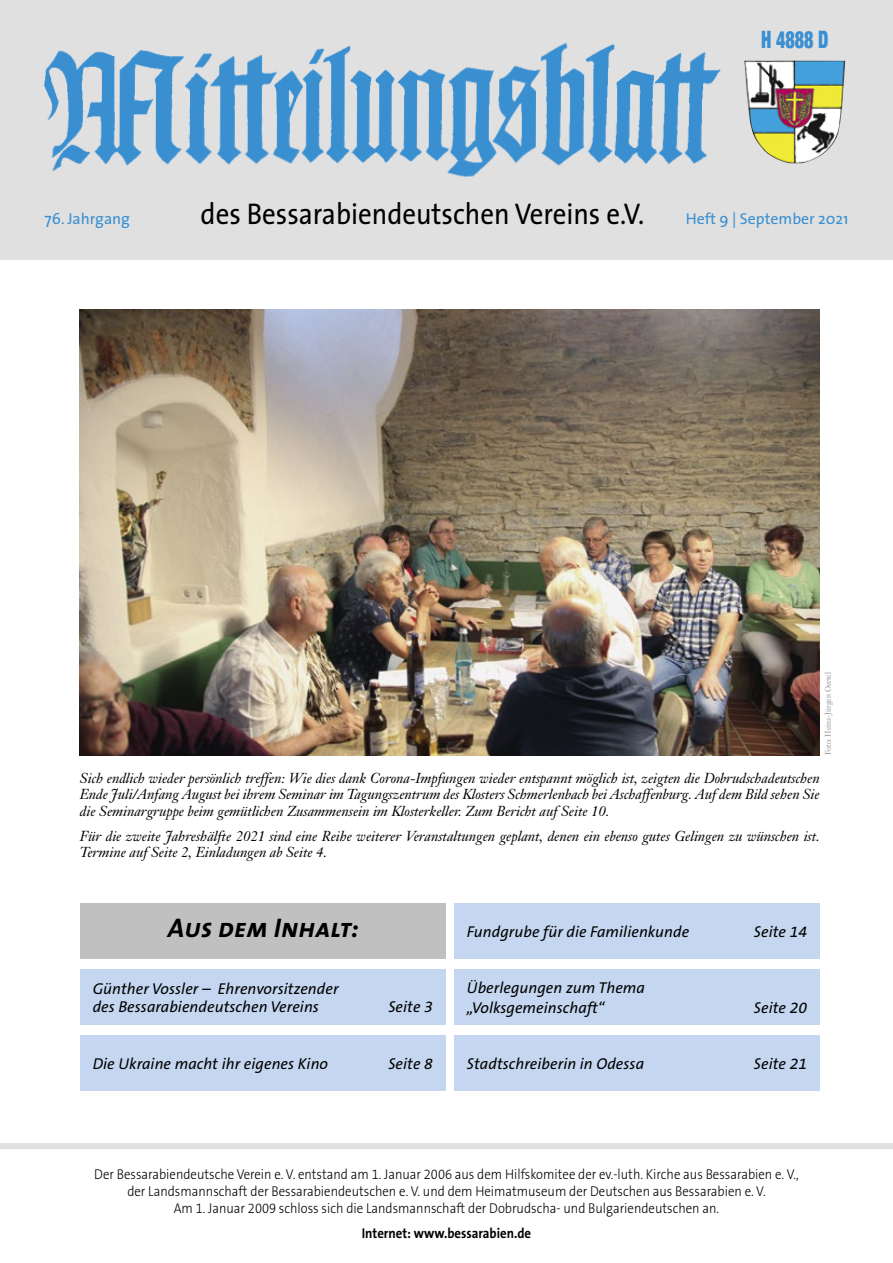
<style>
.page{position:relative;width:893px;height:1263px;background:#fff}
.page>*{position:absolute;margin:0;border:0;box-sizing:border-box;transform-origin:0 0}
.t1{font:30px "The Sans";color:#000;scale:.9 1}
.t2{font:italic 27px "The Sans Bold Caps";color:#000}
.t3{font:900 condensed 24px "Helvetica Neue";color:#398fd1;scale:.75 1}
.t4{font:italic 15.75px/17.2px "The Sans B5 Plain";letter-spacing:.005em;color:#000}
.t5{font:15.75px "The Sans";color:#398fd1}
.t6{font:italic 14.25px/16.5px "Janson Text";letter-spacing:-.005em;color:#000;text-align:justify}
.t7{font:300 14.25px/17.1px "The Sans B3";color:#000;text-align:center;scale:.9 1}
.t8{font:700 14.25px "The Sans B7";color:#000;scale:.9 1}
.t9{font:8.1px "Janson Text";color:#939393;scale:.9 1}
</style>
<div class="page">
<div style="left:0;top:0;width:893px;height:260px;background:#e0e0e0"></div>
<img style="left:44px;top:42px;width:677px;height:135px">
<img style="left:744px;top:60px;width:101px;height:103px">
<div style="left:0;top:1143px;width:893px;height:6px;background:#e0e0e0"></div>
<div style="left:80px;top:904px;width:366px;height:55px;background:#c0c0c0"></div>
<div style="left:454px;top:1035px;width:366px;height:55px;background:#c5d7f0"></div>
<div style="left:454px;top:904px;width:366px;height:55px;background:#c5d7f0"></div>
<div style="left:80px;top:969px;width:366px;height:56px;background:#c5d7f0"></div>
<div style="left:80px;top:1035px;width:366px;height:55px;background:#c5d7f0"></div>
<div style="left:454px;top:969px;width:366px;height:56px;background:#c5d7f0"></div>
<img style="left:80px;top:310px;width:740px;height:445px">
<h3 class="t3" style="left:761px;top:19px;width:91px">H 4888 D</h3>
<p class="t5" style="left:45px;top:205px;width:87px">76. Jahrgang</p>
<h1 class="t1" style="left:201px;top:189px;width:495px">des Bessarabiendeutschen Vereins e.V.</h1>
<p class="t5" style="left:686px;top:205px;width:164px">Heft 9 | September 2021</p>
<p class="t9" style="left:823px;top:755px;width:94px;rotate:-90deg">Foto: Heinz-Jürgen Oertel</p>
<p class="t6" style="left:80px;top:770px;width:741px">Sich endlich wieder persönlich treffen: Wie dies dank Corona-Impfungen wieder entspannt möglich ist, zeigten die Dobrudschadeutschen Ende Juli/Anfang August bei ihrem Seminar im Tagungszentrum des Klosters Schmerlenbach bei Aschaffenburg. Auf dem Bild sehen Sie die Seminargruppe beim gemütlichen Zusammensein im Klosterkeller. Zum Bericht auf Seite 10.</p>
<p class="t6" style="left:80px;top:828px;width:741px">Für die zweite Jahreshälfte 2021 sind eine Reihe weiterer Veranstaltungen geplant, denen ein ebenso gutes Gelingen zu wünschen ist.<br>Termine auf Seite 2, Einladungen ab Seite 4.</p>
<h2 class="t2" style="left:168px;top:905px;width:192px">Aus dem Inhalt:</h2>
<p class="t4" style="left:467px;top:924px;width:224px">Fundgrube für die Familienkunde</p>
<p class="t4" style="left:754px;top:924px;width:55px">Seite 14</p>
<p class="t4" style="left:93px;top:981px;width:247px">Günther Vossler – Ehrenvorsitzender des Bessarabiendeutschen Vereins</p>
<p class="t4" style="left:388px;top:998px;width:46px">Seite 3</p>
<p class="t4" style="left:467px;top:978px;width:180px;line-height:20.2px">Überlegungen zum Thema „Volksgemeinschaft“</p>
<p class="t4" style="left:754px;top:1000px;width:55px">Seite 20</p>
<p class="t4" style="left:93px;top:1055px;width:237px">Die Ukraine macht ihr eigenes Kino</p>
<p class="t4" style="left:388px;top:1055px;width:46px">Seite 8</p>
<p class="t4" style="left:467px;top:1055px;width:179px">Stadtschreiberin in Odessa</p>
<p class="t4" style="left:754px;top:1055px;width:55px">Seite 21</p>
<p class="t7" style="left:94px;top:1166px;width:784px">Der Bessarabiendeutsche Verein e. V. entstand am 1. Januar 2006 aus dem Hilfskomitee der ev.-luth. Kirche aus Bessarabien e. V., der Landsmannschaft der Bessarabiendeutschen e. V. und dem Heimatmuseum der Deutschen aus Bessarabien e. V.<br>Am 1. Januar 2009 schloss sich die Landsmannschaft der Dobrudscha- und Bulgariendeutschen an.</p>
<p class="t8" style="left:362px;top:1225px;width:190px">Internet: www.bessarabien.de</p>
</div>
